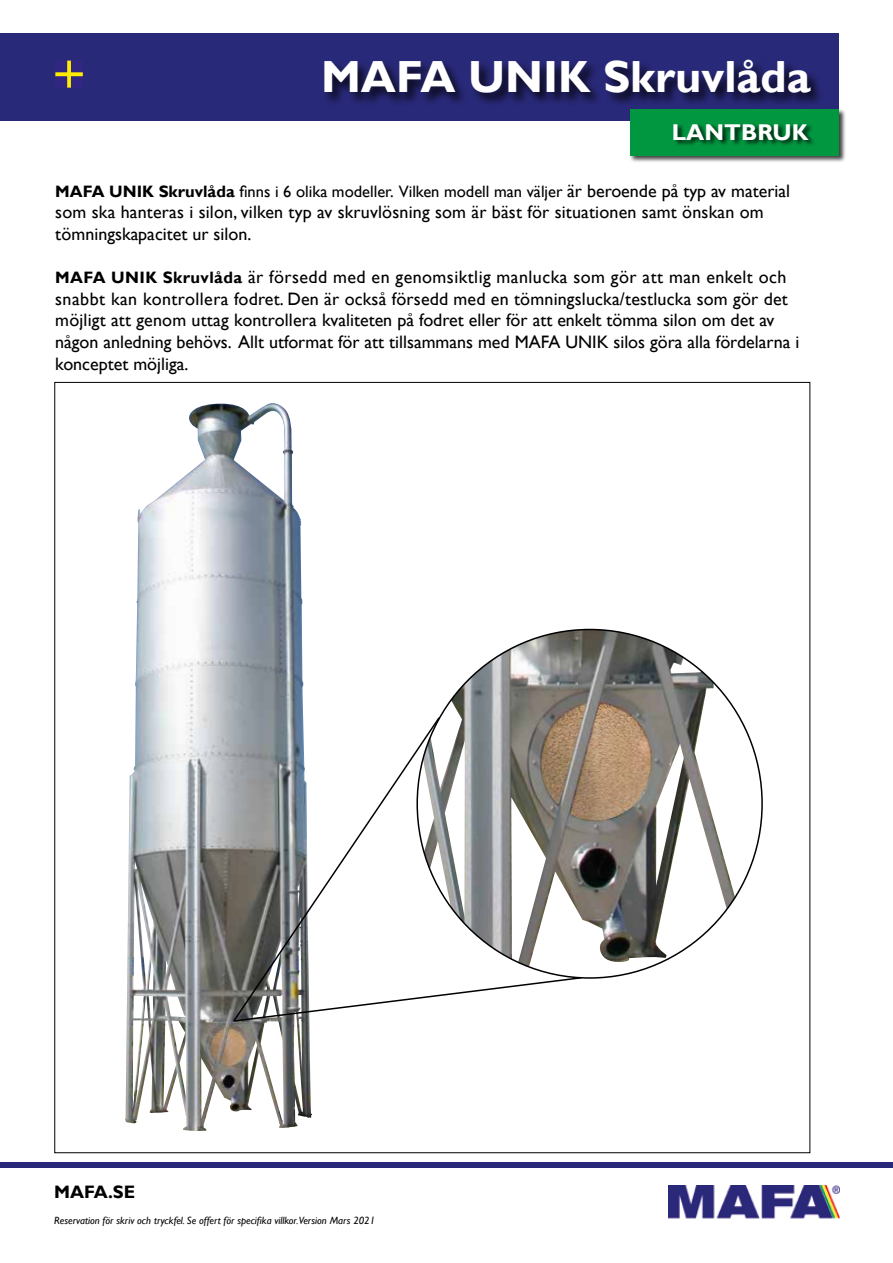
<style>
.page{position:relative;width:893px;height:1263px;background:#fff}
.page>*{position:absolute;margin:0;border:0;box-sizing:border-box;transform-origin:0 0}
.t1{font:700 45px "Gill Sans";color:#fff}
.t2{font:700 22.8px "Gill Sans";color:#fff}
.t3{font:18px/21.6px "Gill Sans";letter-spacing:.01em;color:#000}
.t4{font:700 18px "Gill Sans";color:#000}
.t5{font:16.5px "Gill Sans";color:#000}
.t6{font:italic 10.5px "Gill Sans";color:#000}
.s1{font-weight:700}
.s2{font-size:18px}
.s3{font-weight:700;font-size:16.5px}
</style>
<div class="page">
<img style="left:125px;top:403px;width:187px;height:728px">
<img style="left:440px;top:629px;width:295px;height:338px">
<svg style="left:232px;top:716px;width:209px;height:260px"></svg>
<svg style="left:232px;top:976px;width:351px;height:47px"></svg>
<div style="left:0;top:1162px;width:893px;height:5px;background:#292979"></div>
<img style="left:669px;top:1186px;width:170px;height:33px">
<div style="left:0;top:33px;width:839px;height:88px;background:#292979"></div>
<div style="left:322px;top:59px;width:503px;height:48px;background:#000;opacity:.75"></div>
<div style="left:629px;top:108px;width:217px;height:54px;background:#000;opacity:.75"></div>
<div style="left:630px;top:109px;width:209px;height:46px;background:#009740"></div>
<div style="left:673px;top:123px;width:142px;height:24px;background:#000;opacity:.75"></div>
<svg style="left:55px;top:61px;width:28px;height:27px"></svg>
<h1 class="t1" style="left:321px;top:50px;width:491px">MAFA UNIK Skruvlåda</h1>
<p class="t2" style="left:672px;top:118px;width:138px">LANTBRUK</p>
<p class="t5" style="left:55px;top:182px;width:736px"><span class="s1">MAFA UNIK Skruvlåda</span> finns i 6 olika modeller. Vilken modell man väljer <span class="s2">är beroende på typ av material</span></p>
<p class="t3" style="left:55px;top:202px;width:710px">som ska hanteras i silon, vilken typ av skruvlösning som är bäst för situationen samt önskan om tömningskapacitet ur silon.</p>
<p class="t3" style="left:55px;top:267px;width:745px"><span class="s3">MAFA UNIK Skruvlåda</span> är försedd med en genomsiktlig manlucka som gör att man enkelt och snabbt kan kontrollera fodret. Den är också försedd med en tömningslucka/testlucka som gör det möjligt att genom uttag kontrollera kvaliteten på fodret eller för att enkelt tömma silon om det av någon anledning behövs. Allt utformat för att tillsammans med MAFA UNIK silos göra alla fördelarna i konceptet möjliga.</p>
<p class="t4" style="left:54px;top:1181px;width:83px">MAFA.SE</p>
<p class="t6" style="left:54px;top:1214px;width:322px">Reservation för skriv och tryckfel. Se offert för specifika villkor.Version Mars 2021</p>
</div>
